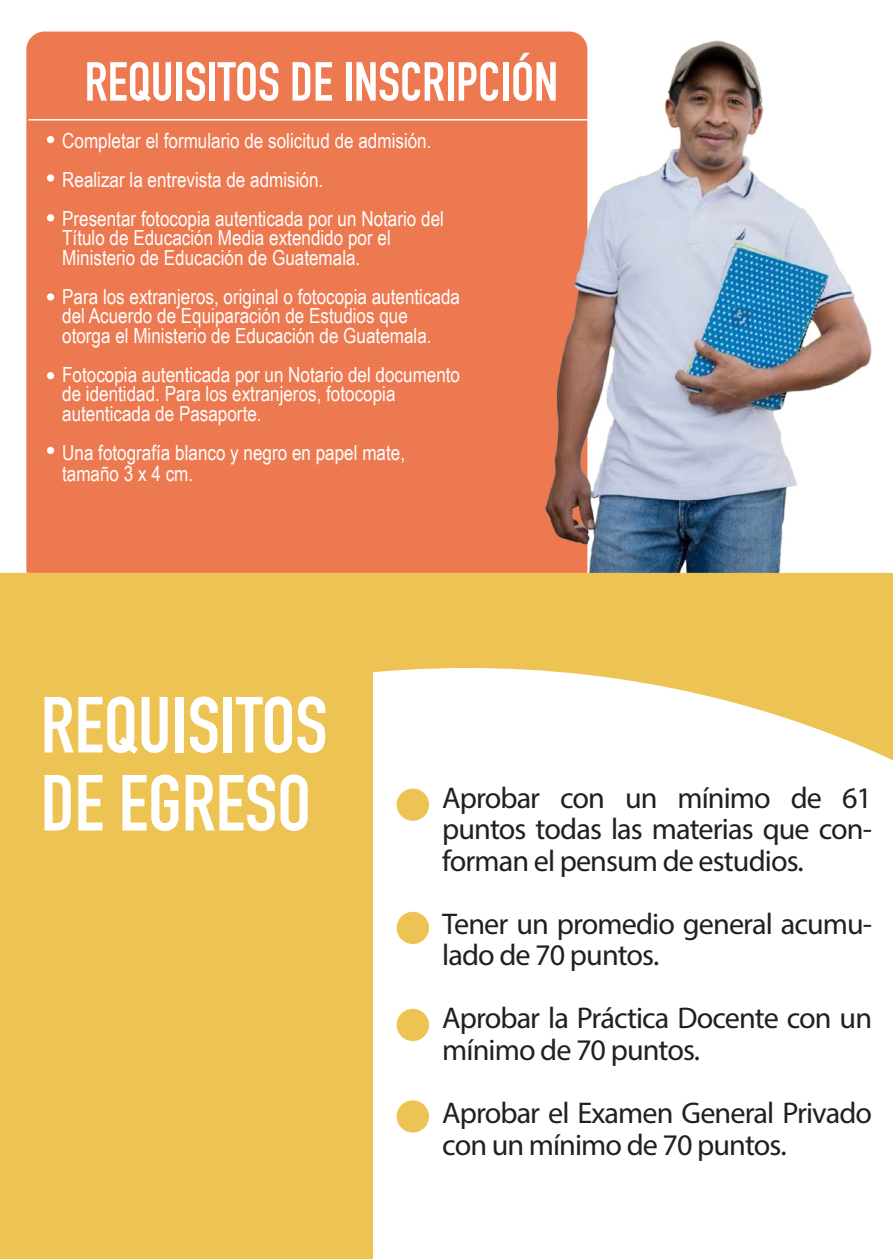
<style>
.page{position:relative;width:894px;height:1260px;background:#fff}
.page>*{position:absolute;margin:0;border:0;box-sizing:border-box;transform-origin:0 0}
.t1{font:700 78px/78px "DIN Condensed";color:#fff}
.t2{font:700 54px "DIN Condensed";color:#fff}
.t3{font:30px/31.5px "Myriad Pro";letter-spacing:-.03em;color:#231f20}
.t4{font:20.85px/19.5px "Arial Narrow";color:#fff}
</style>
<div class="page">
<div style="left:26px;top:32px;width:561px;height:555px;background:#ed7951;border-radius:18px"></div>
<hr style="left:28px;top:119px;width:562px;height:1px;background:#fff">
<div style="left:47px;top:136px;width:7px;height:7px;background:#fff;border-radius:50%"></div>
<div style="left:47px;top:174px;width:7px;height:7px;background:#fff;border-radius:50%"></div>
<div style="left:47px;top:214px;width:7px;height:7px;background:#fff;border-radius:50%"></div>
<div style="left:47px;top:293px;width:7px;height:7px;background:#fff;border-radius:50%"></div>
<div style="left:47px;top:372px;width:7px;height:7px;background:#fff;border-radius:50%"></div>
<div style="left:47px;top:447px;width:7px;height:7px;background:#fff;border-radius:50%"></div>
<img style="left:544px;top:41px;width:326px;height:531px">
<svg style="left:0;top:572px;width:892px;height:213px;fill:#edc353"></svg>
<div style="left:0;top:594px;width:372px;height:663px;background:#edc353"></div>
<div style="left:396px;top:788px;width:33px;height:32px;background:#edc353;border-radius:50%"></div>
<div style="left:396px;top:911px;width:33px;height:32px;background:#edc353;border-radius:50%"></div>
<div style="left:396px;top:1008px;width:33px;height:32px;background:#edc353;border-radius:50%"></div>
<div style="left:396px;top:1100px;width:33px;height:32px;background:#edc353;border-radius:50%"></div>
<h2 class="t2" style="left:85px;top:45px;width:475px">REQUISITOS DE INSCRIPCIÓN</h2>
<p class="t4" style="left:62px;top:120px;width:383px;line-height:39px">Completar el formulario de solicitud de admisión.<br>Realizar la entrevista de admisión.<br>Presentar fotocopia autenticada por un Notario del</p>
<p class="t4" style="left:62px;top:227px;width:330px">Título de Educación Media extendido por el<br>Ministerio de Educación de Guatemala.</p>
<p class="t4" style="left:62px;top:286px;width:399px">Para los extranjeros, original o fotocopia autenticada del Acuerdo de Equiparación de Estudios que otorga el Ministerio de Educación de Guatemala.</p>
<p class="t4" style="left:62px;top:364px;width:399px">Fotocopia autenticada por un Notario del documento de identidad. Para los extranjeros, fotocopia autenticada de Pasaporte.</p>
<p class="t4" style="left:62px;top:441px;width:344px;line-height:20.9px">Una fotografía blanco y negro en papel mate, tamaño 3 x 4 cm.</p>
<h1 class="t1" style="left:41px;top:685px;width:288px">REQUISITOS<br>DE EGRESO</h1>
<h3 class="t3" style="left:442px;top:781px;width:431px;text-align:justify">Aprobar con un mínimo de 61 puntos todas las materias que con&shy;forman el pensum de estudios.</h3>
<h3 class="t3" style="left:442px;top:907px;width:431px">Tener un promedio general acumu&shy;lado de 70 puntos.</h3>
<h3 class="t3" style="left:442px;top:1001px;width:431px">Aprobar la Práctica Docente con un mínimo de 70 puntos.</h3>
<h3 class="t3" style="left:442px;top:1096px;width:431px">Aprobar el Examen General Privado con un mínimo de 70 puntos.</h3>
</div>
